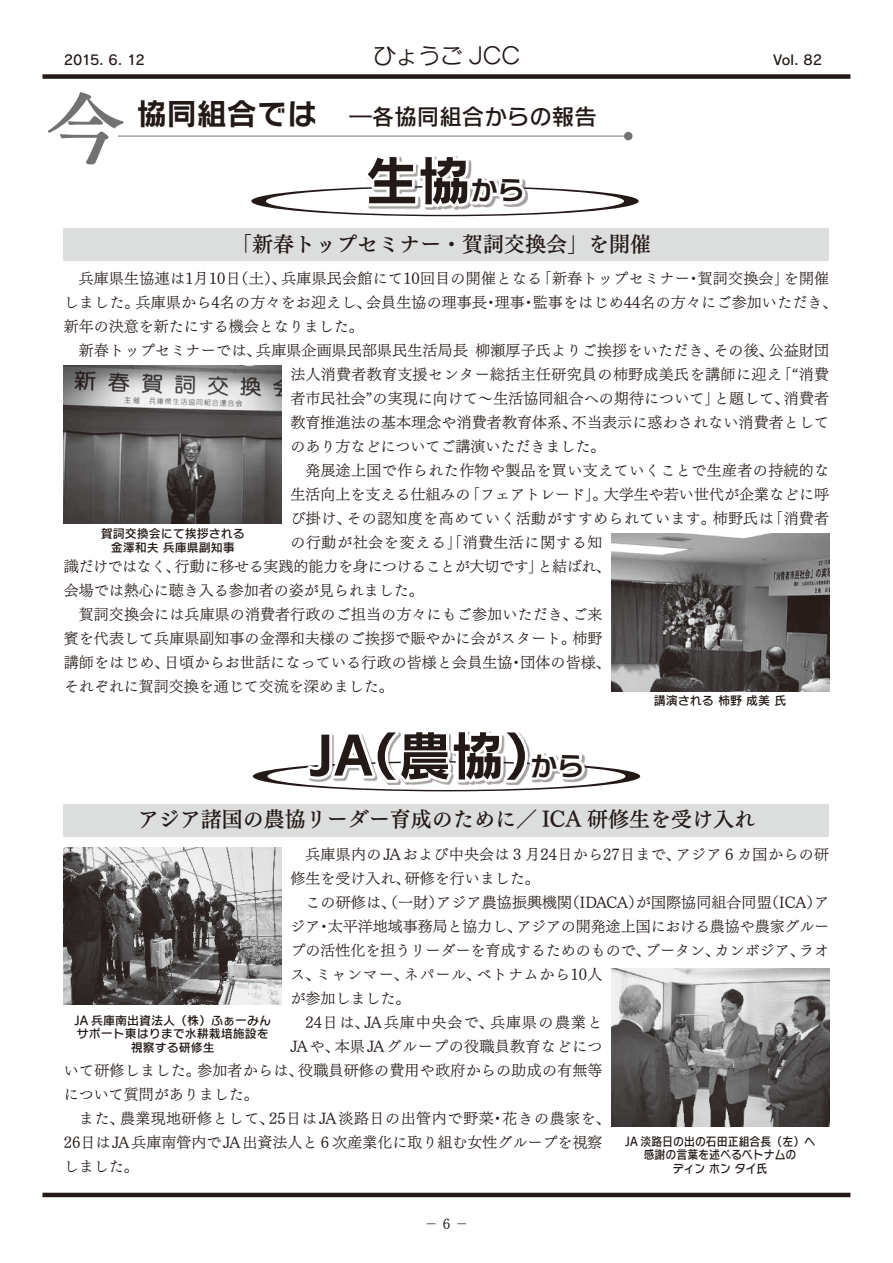
<style>
.page{position:relative;width:893px;height:1263px;background:#fff}
.page>*{position:absolute;margin:0;border:0;box-sizing:border-box;transform-origin:0 0}
.t1{font:79.5px "UD Mincho Pro DB";color:#727272}
.t2{font:52.5px "Rodin NTLG Pro B";color:#231916}
.t3{font:22.5px "Rodin NTLG Pro DB";color:#231916}
.t4{font:22.5px "Seurat Pro N M";color:#231916}
.t5{font:21px "UD Mincho Pro DB";color:#231916}
.t6{font:15px/24px "UD Mincho Pro L";letter-spacing:.005em;color:#231916}
.t7{font:15px "UD Mincho Pro L";letter-spacing:.035em;color:#231916}
.t8{font:15px "UD Mincho Pro L";letter-spacing:-.015em;color:#231916}
.t9{font:15px "UD Mincho Pro L";letter-spacing:.04em;color:#231916}
.t10{font:15px "UD Mincho Pro L";letter-spacing:.03em;color:#231916}
.t11{font:15px "UD Mincho Pro L";letter-spacing:.05em;color:#231916}
.t12{font:15px "UD Mincho Pro L";letter-spacing:.055em;color:#231916}
.t13{font:15px "UD Mincho Pro L";letter-spacing:.045em;color:#231916}
.t14{font:13.5px "Rodin NTLG Pro DB";letter-spacing:-.03em;color:#231916}
.t15{font:13.5px "UD Mincho Pro L";color:#231916}
.t16{font:12px/13.5px "Rodin NTLG Pro DB";color:#231916;text-align:center}
.t17{font:12px/13.5px "Rodin NTLG Pro DB";color:#231916;text-align:center;scale:.91 1}
.s1{font-family:"Rodin NTLG Pro B";font-size:30px}
.s2{font-size:27px}
</style>
<div class="page">
<div style="left:64px;top:229px;width:765px;height:32px;background:#dcdddd"></div>
<img style="left:64px;top:366px;width:218px;height:157px">
<img style="left:611px;top:534px;width:218px;height:157px">
<img style="left:64px;top:847px;width:218px;height:158px">
<img style="left:611px;top:968px;width:218px;height:158px">
<svg style="left:251px;top:156px;width:388px;height:61px"></svg>
<div style="left:64px;top:804px;width:765px;height:32px;background:#dcdddd"></div>
<svg style="left:253px;top:731px;width:387px;height:61px"></svg>
<div style="left:43px;top:74px;width:807px;height:5px;background:#231916"></div>
<hr style="left:43px;top:1193px;width:807px;height:4px;background:#231916">
<hr style="left:118px;top:136px;width:510px;height:1px;background:#727272">
<div style="left:624px;top:132px;width:8px;height:8px;background:#727272;border-radius:50%"></div>
<p class="t14" style="left:64px;top:51px;width:82px">2015. 6. 12</p>
<h3 class="t4" style="left:373px;top:41px;width:148px">ひょうご JCC</h3>
<p class="t14" style="left:773px;top:51px;width:50px">Vol. 82</p>
<h1 class="t1" style="left:46px;top:66px;width:81px">今</h1>
<h3 class="t3" style="left:137px;top:102px;width:461px"><span class="s1">協同組合では</span> ―各協同組合からの報告</h3>
<h2 class="t2" style="left:365px;top:145px;width:160px">生協<span class="s2">から</span></h2>
<h3 class="t5" style="left:231px;top:228px;width:422px">「新春トップセミナー・賀詞交換会」を開催</h3>
<p class="t6" style="left:64px;top:266px;width:775px;text-indent:15px">兵庫県生協連は1月10日（土）、兵庫県民会館にて10回目の開催となる「新春トップセミナー・賀詞交換会」を開催しました。兵庫県から4名の方々をお迎えし、会員生協の理事長・理事・監事をはじめ44名の方々にご参加いただき、新年の決意を新たにする機会となりました。</p>
<p class="t6" style="left:290px;top:338px;width:540px;text-align:justify;text-indent:-212px">新春トップセミナーでは、兵庫県企画県民部県民生活局長 柳瀬厚子氏よりご挨拶をいただき、その後、公益財団法人消費者教育支援センター総括主任研究員の柿野成美氏を講師に迎え「“消費者市民社会”の実現に向けて～生活協同組合への期待について」と題して、消費者教育推進法の基本理念や消費者教育体系、不当表示に惑わされない消費者としてのあり方などについてご講演いただきました。</p>
<p class="t7" style="left:305px;top:459px;width:525px">発展途上国で作られた作物や製品を買い支えていくことで生産者の持続的な</p>
<p class="t6" style="left:290px;top:482px;width:540px">生活向上を支える仕組みの「フェアトレード」。大学生や若い世代が企業などに呼</p>
<p class="t10" style="left:290px;top:507px;width:540px">び掛け、その認知度を高めていく活動がすすめられています。柿野氏は「消費者</p>
<p class="t13" style="left:290px;top:531px;width:314px">の行動が社会を変える」「消費生活に関する知</p>
<p class="t8" style="left:64px;top:555px;width:549px">識だけではなく、行動に移せる実践的能力を身につけることが大切です」と結ばれ、</p>
<p class="t6" style="left:64px;top:578px;width:362px">会場では熱心に聴き入る参加者の姿が見られました。</p>
<p class="t6" style="left:79px;top:602px;width:525px">賀詞交換会には兵庫県の消費者行政のご担当の方々にもご参加いただき、ご来</p>
<p class="t6" style="left:64px;top:626px;width:540px">賓を代表して兵庫県副知事の金澤和夫様のご挨拶で賑やかに会がスタート。柿野</p>
<p class="t6" style="left:64px;top:650px;width:549px">講師をはじめ、日頃からお世話になっている行政の皆様と会員生協・団体の皆様、</p>
<p class="t6" style="left:64px;top:674px;width:332px">それぞれに賀詞交換を通じて交流を深めました。</p>
<p class="t16" style="left:101px;top:526px;width:145px">賀詞交換会にて挨拶される金澤和夫 兵庫県副知事</p>
<p class="t16" style="left:654px;top:693px;width:134px">講演される 柿野 成美 氏</p>
<h2 class="t2" style="left:309px;top:721px;width:277px">JA（農協）<span class="s2">から</span></h2>
<h3 class="t5" style="left:138px;top:803px;width:619px">アジア諸国の農協リーダー育成のために／ ICA 研修生を受け入れ</h3>
<p class="t6" style="left:290px;top:841px;width:540px;text-indent:15px">兵庫県内のJAおよび中央会は３月24日から27日まで、アジア６カ国からの研修生を受け入れ、研修を行いました。</p>
<p class="t6" style="left:305px;top:889px;width:525px">この研修は、（一財）アジア農協振興機関（IDACA）が国際協同組合同盟（ICA）ア</p>
<p class="t6" style="left:290px;top:913px;width:540px">ジア・太平洋地域事務局と協力し、アジアの開発途上国における農協や農家グルー</p>
<p class="t6" style="left:290px;top:937px;width:540px">プの活性化を担うリーダーを育成するためのもので、ブータン、カンボジア、ラオ</p>
<p class="t11" style="left:290px;top:962px;width:314px">ス、ミャンマー、ネパール、ベトナムから10人</p>
<p class="t6" style="left:290px;top:985px;width:121px">が参加しました。</p>
<p class="t12" style="left:305px;top:1010px;width:299px">24日は、JA兵庫中央会で、兵庫県の農業と</p>
<p class="t7" style="left:290px;top:1034px;width:314px">JAや、本県JAグループの役職員教育などにつ</p>
<p class="t6" style="left:64px;top:1057px;width:540px">いて研修しました。参加者からは、役職員研修の費用や政府からの助成の有無等</p>
<p class="t6" style="left:64px;top:1081px;width:196px">について質問がありました。</p>
<p class="t9" style="left:79px;top:1106px;width:534px">また、農業現地研修として、25日は JA淡路日の出管内で野菜・花きの農家を、</p>
<p class="t6" style="left:64px;top:1129px;width:540px">26日は JA兵庫南管内で JA出資法人と６次産業化に取り組む女性グループを視察</p>
<p class="t6" style="left:64px;top:1153px;width:76px">しました。</p>
<p class="t16" style="left:74px;top:1013px;width:198px">JA 兵庫南出資法人（株）ふぁーみんサポート東はりまで水耕栽培施設を視察する研修生</p>
<p class="t17" style="left:625px;top:1134px;width:210px">JA 淡路日の出の石田正組合長（左）へ感謝の言葉を述べるベトナムの<br>ディン ホン タイ氏</p>
<p class="t15" style="left:424px;top:1213px;width:46px">− 6 −</p>
</div>
